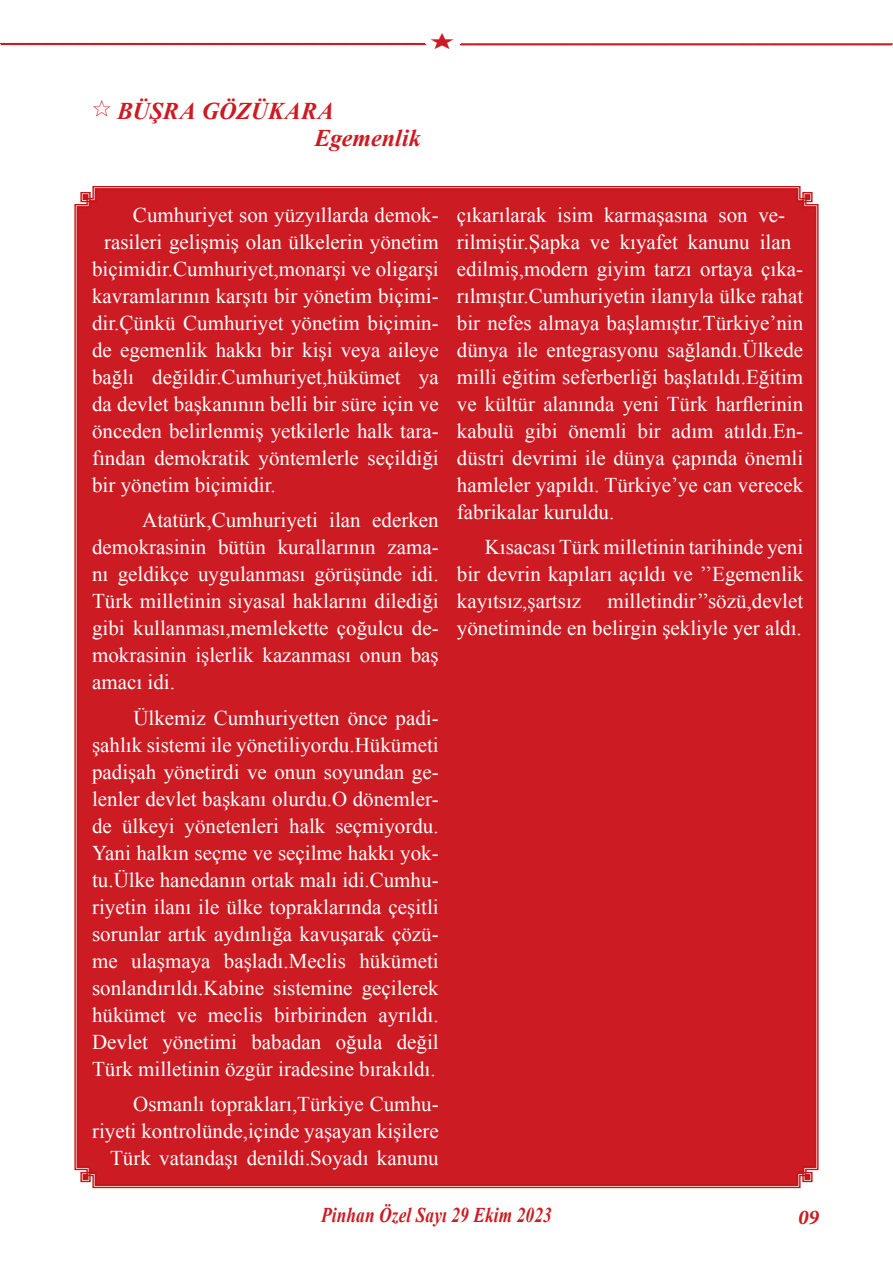
<style>
.page{position:relative;width:893px;height:1263px;background:#fff}
.page>*{position:absolute;margin:0;border:0;box-sizing:border-box;transform-origin:0 0}
.t1{font:27px "Candid";color:#cc1b22;scale:1.33 1}
.t2{font:italic 700 24px "Times New Roman";color:#cc1b22}
.t3{font:21px/27px "Times New Roman";color:#fff;text-align:justify}
.t4{font:italic 700 21px "Times New Roman";letter-spacing:.005em;color:#cc1b22;scale:.83 1}
.t5{font:italic 700 21px "Minion Pro";color:#cc1b22}
.s1{font-family:"Candid";font-weight:400;font-style:normal;font-size:27px}
</style>
<div class="page">
<svg style="left:0;top:43px;width:426px;height:2px"></svg>
<svg style="left:459px;top:43px;width:434px;height:3px"></svg>
<div style="left:77px;top:188px;width:739px;height:998px;background:#cc1b22"></div>
<p class="t1" style="left:430px;top:26px;width:20px">e</p>
<p class="t2" style="left:92px;top:95px;width:243px"><span class="s1">E</span> BÜŞRA GÖZÜKARA</p>
<p class="t2" style="left:314px;top:122px;width:108px">Egemenlik</p>
<p class="t3" style="left:133px;top:201px;width:307px">Cumhuriyet son yüzyıllarda demok-</p>
<p class="t3" style="left:104px;top:228px;width:336px">rasileri gelişmiş olan ülkelerin yönetim</p>
<p class="t3" style="left:92px;top:255px;width:348px">biçimidir.Cumhuriyet,monarşi ve oligarşi</p>
<p class="t3" style="left:92px;top:282px;width:348px">kavramlarının karşıtı bir yönetim biçimi-</p>
<p class="t3" style="left:92px;top:309px;width:348px">dir.Çünkü Cumhuriyet yönetim biçimin-</p>
<p class="t3" style="left:92px;top:336px;width:348px">de egemenlik hakkı bir kişi veya aileye</p>
<p class="t3" style="left:92px;top:363px;width:348px">bağlı değildir.Cumhuriyet,hükümet ya</p>
<p class="t3" style="left:92px;top:390px;width:348px">da devlet başkanının belli bir süre için ve</p>
<p class="t3" style="left:92px;top:417px;width:348px">önceden belirlenmiş yetkilerle halk tara-</p>
<p class="t3" style="left:92px;top:444px;width:348px">fından demokratik yöntemlerle seçildiği</p>
<p class="t3" style="left:92px;top:471px;width:185px">bir yönetim biçimidir.</p>
<p class="t3" style="left:92px;top:506px;width:348px;text-indent:50px">Atatürk,Cumhuriyeti ilan ederken demokrasinin bütün kurallarının zama&shy;nı geldikçe uygulanması görüşünde idi.<br>Türk milletinin siyasal haklarını dilediği gibi kullanması,memlekette çoğulcu de&shy;mokrasinin işlerlik kazanması onun baş amacı idi.</p>
<p class="t3" style="left:92px;top:704px;width:348px;text-indent:41px">Ülkemiz Cumhuriyetten önce padi&shy;şahlık sistemi ile yönetiliyordu.Hükümeti padişah yönetirdi ve onun soyundan ge&shy;lenler devlet başkanı olurdu.O dönemler&shy;de ülkeyi yönetenleri halk seçmiyordu.<br>Yani halkın seçme ve seçilme hakkı yok&shy;tu.Ülke hanedanın ortak malı idi.Cumhu&shy;riyetin ilanı ile ülke topraklarında çeşitli sorunlar artık aydınlığa kavuşarak çözü&shy;me ulaşmaya başladı.Meclis hükümeti sonlandırıldı.Kabine sistemine geçilerek hükümet ve meclis birbirinden ayrıldı.<br>Devlet yönetimi babadan oğula değil Türk milletinin özgür iradesine bırakıldı.</p>
<p class="t3" style="left:92px;top:1090px;width:348px;text-align:right">Osmanlı toprakları,Türkiye Cumhu&shy;riyeti kontrolünde,içinde yaşayan kişilere<br>Türk vatandaşı denildi.Soyadı kanunu</p>
<p class="t3" style="left:457px;top:201px;width:348px;text-align:left">çıkarılarak isim karmaşasına son ve&shy;rilmiştir.Şapka ve kıyafet kanunu ilan edilmiş,modern giyim tarzı ortaya çıka&shy;rılmıştır.Cumhuriyetin ilanıyla ülke rahat bir nefes almaya başlamıştır.Türkiye’nin dünya ile entegrasyonu sağlandı.Ülkede milli eğitim seferberliği başlatıldı.Eğitim ve kültür alanında yeni Türk harflerinin kabulü gibi önemli bir adım atıldı.En&shy;düstri devrimi ile dünya çapında önemli hamleler yapıldı. Türkiye’ye can verecek fabrikalar kuruldu.</p>
<p class="t3" style="left:457px;top:533px;width:348px;text-indent:28px">Kısacası Türk milletinin tarihinde yeni bir devrin kapıları açıldı ve ’’Egemenlik kayıtsız,şartsız</p>
<p class="t3" style="left:457px;top:587px;width:348px;text-align:right">milletindir’’sözü,devlet<br>yönetiminde en belirgin şekliyle yer aldı.</p>
<p class="t4" style="left:321px;top:1200px;width:279px">Pinhan Özel Sayı 29 Ekim 2023</p>
<p class="t5" style="left:798px;top:1202px;width:22px">09</p>
</div>
